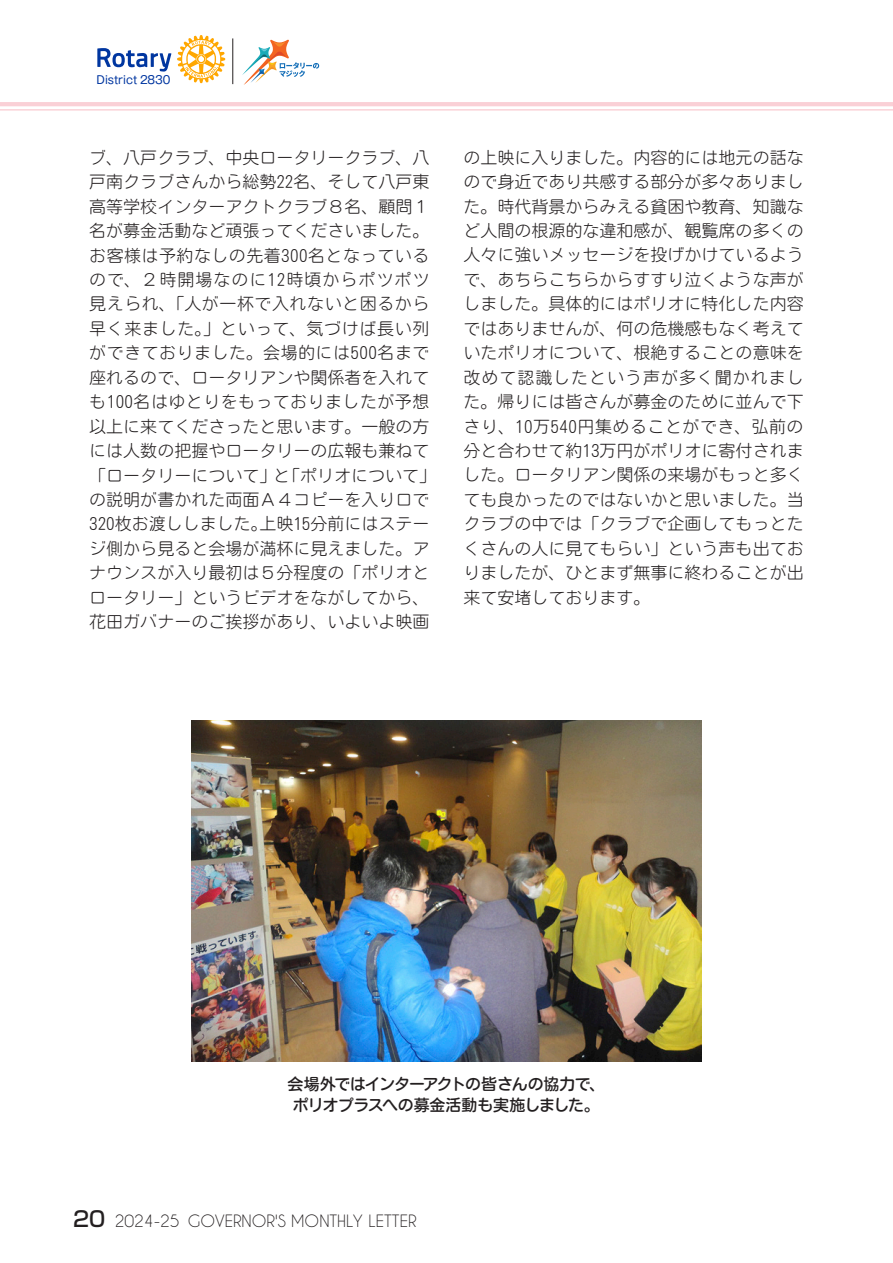
<style>
.page{position:relative;width:893px;height:1263px;background:#fff}
.page>*{position:absolute;margin:0;border:0;box-sizing:border-box;transform-origin:0 0}
.t1{font:16.95px/24.5px "Motoya Maru Pr 6 N W2";color:#231f20}
.t2{font:15.9px/21.3px "Motoya Maru Pr 6 N W4";letter-spacing:-.045em;color:#231f20;text-align:center}
.t3{font:15.9px "Caviar Dreams";color:#231f20}
.t4{font:11.1px "Gothic MB101 Pro";color:#0036a0}
.s1{font-family:"Shin Go Pro";font-weight:500;font-size:21.3px}
</style>
<div class="page">
<hr style="left:0;top:102px;width:893px;height:4px;background:#fad0d6">
<hr style="left:0;top:109px;width:893px;height:2px;background:#fad0d6">
<img style="left:191px;top:721px;width:511px;height:340px">
<svg style="left:97px;top:48px;width:74px;height:24px"></svg>
<svg style="left:177px;top:35px;width:48px;height:48px"></svg>
<svg style="left:242px;top:40px;width:77px;height:45px"></svg>
<hr style="left:233px;top:38px;width:1px;height:46px;background:#231f20">
<p class="t4" style="left:97px;top:71px;width:75px">District 2830</p>
<p class="t1" style="left:89px;top:143px;width:348px">ブ、八戸クラブ、中央ロータリークラブ、八戸南クラブさんから総勢22名、そして八戸東高等学校インターアクトクラブ８名、顧問１名が募金活動など頑張ってくださいました。お客様は予約なしの先着300名となっているので、２時開場なのに12時頃からポツポツ見えられ、「人が一杯で入れないと困るから早く来ました。」といって、気づけば長い列ができておりました。会場的には500名まで座れるので、ロータリアンや関係者を入れても100名はゆとりをもっておりましたが予想以上に来てくださったと思います。一般の方には人数の把握やロータリーの広報も兼ねて「ロータリーについて」と「ポリオについて」の説明が書かれた両面Ａ４コピーを入り口で<br>320枚お渡ししました。上映15分前にはステージ側から見ると会場が満杯に見えました。アナウンスが入り最初は５分程度の「ポリオとロータリー」というビデオをながしてから、花田ガバナーのご挨拶があり、いよいよ映画</p>
<p class="t1" style="left:463px;top:143px;width:342px;text-align:justify">の上映に入りました。内容的には地元の話なので身近であり共感する部分が多々ありました。時代背景からみえる貧困や教育、知識など人間の根源的な違和感が、観覧席の多くの人々に強いメッセージを投げかけているようで、あちらこちらからすすり泣くような声がしました。具体的にはポリオに特化した内容ではありませんが、何の危機感もなく考えていたポリオについて、根絶することの意味を改めて認識したという声が多く聞かれました。帰りには皆さんが募金のために並んで下さり、10万540円集めることができ、弘前の分と合わせて約13万円がポリオに寄付されました。ロータリアン関係の来場がもっと多くても良かったのではないかと思いました。当クラブの中では「クラブで企画してもっとたくさんの人に見てもらい」という声も出ておりましたが、ひとまず無事に終わることが出来て安堵しております。</p>
<p class="t2" style="left:288px;top:1071px;width:319px">会場外ではインターアクトの皆さんの協力で、ポリオプラスへの募金活動も実施しました。</p>
<p class="t3" style="left:73px;top:1212px;width:345px"><span class="s1">20</span> 2024-25 GOVERNOR'S MONTHLY LETTER</p>
</div>
